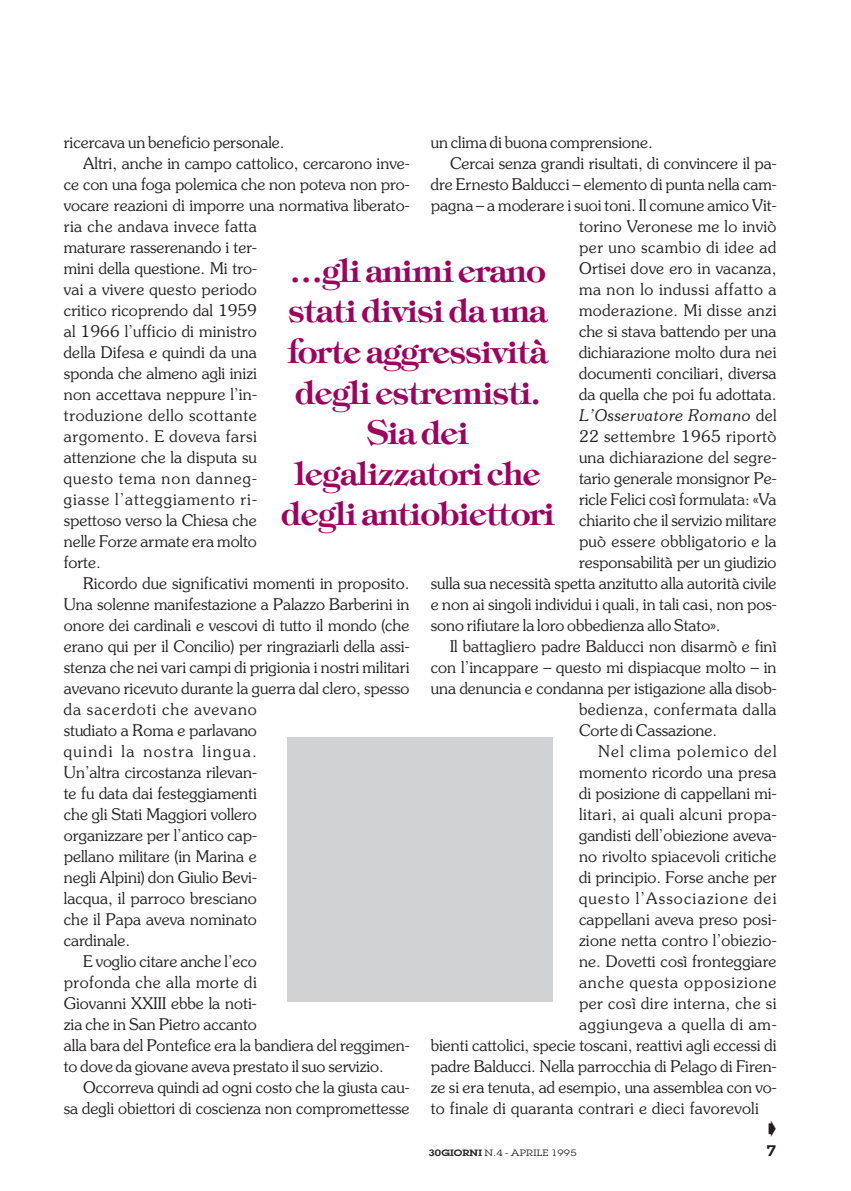
<style>
.page{position:relative;width:851px;height:1191px;background:#fff}
.page>*{position:absolute;margin:0;border:0;box-sizing:border-box;transform-origin:0 0}
.t1{font:600 33px/40.5px "Tiffany";letter-spacing:-.025em;color:#9e015e;text-align:center}
.t2{font:300 16.05px "Souvenir";color:#231f20}
.t3{font:300 16.05px "Souvenir";letter-spacing:.035em;color:#231f20}
.t4{font:300 16.05px "Souvenir";letter-spacing:.025em;color:#231f20}
.t5{font:300 16.05px "Souvenir";letter-spacing:.045em;color:#231f20}
.t6{font:300 16.05px "Souvenir";letter-spacing:.06em;color:#231f20}
.t7{font:300 16.05px "Souvenir";letter-spacing:.02em;color:#231f20}
.t8{font:300 16.05px "Souvenir";letter-spacing:.03em;color:#231f20}
.t9{font:300 16.05px "Souvenir";letter-spacing:.075em;color:#231f20}
.t10{font:italic 300 16.05px "Souvenir";letter-spacing:.02em;color:#231f20}
.t11{font:300 16.05px "Souvenir";letter-spacing:.065em;color:#231f20}
.t12{font:300 16.05px "Souvenir";letter-spacing:.09em;color:#231f20}
.t13{font:600 15px "Lubalin Graph";color:#231f20;scale:1.2 1}
.t14{font:9px "Lubalin Graph";letter-spacing:.015em;color:#231f20;scale:1.2 1}
.s1{font-style:normal}
.s2{font-weight:600}
</style>
<div class="page">
<div style="left:287px;top:737px;width:266px;height:264px;background:#d1d2d4"></div>
<p class="t2" style="left:64px;top:135px;width:222px">ricercava un beneficio personale.</p>
<p class="t2" style="left:83px;top:156px;width:328px">Altri, anche in campo cattolico, cercarono inve-</p>
<p class="t2" style="left:64px;top:177px;width:347px">ce con una foga polemica che non poteva non pro-</p>
<p class="t2" style="left:64px;top:198px;width:347px">vocare reazioni di imporre una normativa liberato-</p>
<p class="t4" style="left:64px;top:219px;width:194px">ria che andava invece fatta</p>
<p class="t2" style="left:64px;top:240px;width:194px">maturare rasserenando i ter-</p>
<p class="t2" style="left:64px;top:261px;width:194px">mini della questione. Mi tro-</p>
<p class="t4" style="left:64px;top:282px;width:194px">vai a vivere questo periodo</p>
<p class="t2" style="left:64px;top:303px;width:194px">critico ricoprendo dal 1959</p>
<p class="t2" style="left:64px;top:324px;width:194px">al 1966 l’ufficio di ministro</p>
<p class="t2" style="left:64px;top:345px;width:194px">della Difesa e quindi da una</p>
<p class="t2" style="left:64px;top:366px;width:194px">sponda che almeno agli inizi</p>
<p class="t2" style="left:64px;top:387px;width:194px">non accettava neppure l’in-</p>
<p class="t5" style="left:64px;top:408px;width:194px">troduzione dello scottante</p>
<p class="t3" style="left:64px;top:429px;width:194px">argomento. E doveva farsi</p>
<p class="t2" style="left:64px;top:450px;width:194px">attenzione che la disputa su</p>
<p class="t6" style="left:64px;top:471px;width:194px">questo tema non danneg-</p>
<p class="t6" style="left:64px;top:492px;width:194px">giasse l’atteggiamento ri-</p>
<p class="t2" style="left:64px;top:513px;width:194px">spettoso verso la Chiesa che</p>
<p class="t2" style="left:64px;top:534px;width:194px">nelle Forze armate era molto</p>
<p class="t2" style="left:64px;top:555px;width:39px">forte.</p>
<p class="t2" style="left:83px;top:576px;width:328px">Ricordo due significativi momenti in proposito.</p>
<p class="t2" style="left:64px;top:597px;width:347px">Una solenne manifestazione a Palazzo Barberini in</p>
<p class="t2" style="left:64px;top:618px;width:347px">onore dei cardinali e vescovi di tutto il mondo (che</p>
<p class="t2" style="left:64px;top:639px;width:347px">erano qui per il Concilio) per ringraziarli della assi-</p>
<p class="t2" style="left:64px;top:660px;width:347px">stenza che nei vari campi di prigionia i nostri militari</p>
<p class="t2" style="left:64px;top:681px;width:347px">avevano ricevuto durante la guerra dal clero, spesso</p>
<p class="t11" style="left:64px;top:702px;width:194px">da sacerdoti che avevano</p>
<p class="t2" style="left:64px;top:723px;width:194px">studiato a Roma e parlavano</p>
<p class="t12" style="left:64px;top:744px;width:194px">quindi la nostra lingua.</p>
<p class="t2" style="left:64px;top:765px;width:194px">Un’altra circostanza rilevan-</p>
<p class="t2" style="left:64px;top:786px;width:194px">te fu data dai festeggiamenti</p>
<p class="t2" style="left:64px;top:807px;width:194px">che gli Stati Maggiori vollero</p>
<p class="t2" style="left:64px;top:828px;width:194px">organizzare per l’antico cap-</p>
<p class="t2" style="left:64px;top:849px;width:194px">pellano militare (in Marina e</p>
<p class="t2" style="left:64px;top:870px;width:194px">negli Alpini) don Giulio Bevi-</p>
<p class="t2" style="left:64px;top:891px;width:194px">lacqua, il parroco bresciano</p>
<p class="t2" style="left:64px;top:912px;width:194px">che il Papa aveva nominato</p>
<p class="t2" style="left:64px;top:933px;width:68px">cardinale.</p>
<p class="t2" style="left:83px;top:954px;width:175px">E voglio citare anche l’eco</p>
<p class="t8" style="left:64px;top:975px;width:194px">profonda che alla morte di</p>
<p class="t2" style="left:64px;top:996px;width:194px">Giovanni XXIII ebbe la noti-</p>
<p class="t2" style="left:64px;top:1017px;width:194px">zia che in San Pietro accanto</p>
<p class="t2" style="left:64px;top:1038px;width:347px">alla bara del Pontefice era la bandiera del reggimen-</p>
<p class="t2" style="left:64px;top:1059px;width:321px">to dove da giovane aveva prestato il suo servizio.</p>
<p class="t2" style="left:83px;top:1080px;width:328px">Occorreva quindi ad ogni costo che la giusta cau-</p>
<p class="t2" style="left:64px;top:1101px;width:347px">sa degli obiettori di coscienza non compromettesse</p>
<p class="t2" style="left:431px;top:135px;width:223px">un clima di buona comprensione.</p>
<p class="t2" style="left:450px;top:156px;width:328px">Cercai senza grandi risultati, di convincere il pa-</p>
<p class="t2" style="left:431px;top:177px;width:347px">dre Ernesto Balducci – elemento di punta nella cam-</p>
<p class="t2" style="left:431px;top:198px;width:347px">pagna – a moderare i suoi toni. Il comune amico Vit-</p>
<p class="t7" style="left:579px;top:219px;width:199px">torino Veronese me lo inviò</p>
<p class="t3" style="left:579px;top:240px;width:199px">per uno scambio di idee ad</p>
<p class="t2" style="left:579px;top:261px;width:199px">Ortisei dove ero in vacanza,</p>
<p class="t5" style="left:579px;top:282px;width:199px">ma non lo indussi affatto a</p>
<p class="t3" style="left:579px;top:303px;width:199px">moderazione. Mi disse anzi</p>
<p class="t2" style="left:579px;top:324px;width:199px">che si stava battendo per una</p>
<p class="t2" style="left:579px;top:345px;width:199px">dichiarazione molto dura nei</p>
<p class="t2" style="left:579px;top:366px;width:199px">documenti conciliari, diversa</p>
<p class="t2" style="left:579px;top:387px;width:199px">da quella che poi fu adottata.</p>
<p class="t10" style="left:579px;top:408px;width:199px">L’Osservatore Romano <span class="s1">del</span></p>
<p class="t8" style="left:579px;top:429px;width:199px">22 settembre 1965 riportò</p>
<p class="t2" style="left:579px;top:450px;width:199px">una dichiarazione del segre-</p>
<p class="t2" style="left:579px;top:471px;width:199px">tario generale monsignor Pe-</p>
<p class="t2" style="left:579px;top:492px;width:199px">ricle Felici così formulata: «Va</p>
<p class="t2" style="left:579px;top:513px;width:199px">chiarito che il servizio militare</p>
<p class="t4" style="left:579px;top:534px;width:199px">può essere obbligatorio e la</p>
<p class="t2" style="left:579px;top:555px;width:199px">responsabilità per un giudizio</p>
<p class="t2" style="left:431px;top:576px;width:347px">sulla sua necessità spetta anzitutto alla autorità civile</p>
<p class="t2" style="left:431px;top:597px;width:347px">e non ai singoli individui i quali, in tali casi, non pos-</p>
<p class="t2" style="left:431px;top:618px;width:291px">sono rifiutare la loro obbedienza allo Stato».</p>
<p class="t2" style="left:450px;top:639px;width:328px">Il battagliero padre Balducci non disarmò e finì</p>
<p class="t2" style="left:431px;top:660px;width:347px">con l’incappare – questo mi dispiacque molto – in</p>
<p class="t2" style="left:431px;top:681px;width:347px">una denuncia e condanna per istigazione alla disob-</p>
<p class="t3" style="left:579px;top:702px;width:199px">bedienza, confermata dalla</p>
<p class="t2" style="left:579px;top:723px;width:140px">Corte di Cassazione.</p>
<p class="t9" style="left:598px;top:744px;width:180px">Nel clima polemico del</p>
<p class="t2" style="left:579px;top:765px;width:199px">momento ricordo una presa</p>
<p class="t2" style="left:579px;top:786px;width:199px">di posizione di cappellani mi-</p>
<p class="t3" style="left:579px;top:807px;width:199px">litari, ai quali alcuni propa-</p>
<p class="t2" style="left:579px;top:828px;width:199px">gandisti dell’obiezione aveva-</p>
<p class="t2" style="left:579px;top:849px;width:199px">no rivolto spiacevoli critiche</p>
<p class="t2" style="left:579px;top:870px;width:199px">di principio. Forse anche per</p>
<p class="t9" style="left:579px;top:891px;width:199px">questo l’Associazione dei</p>
<p class="t2" style="left:579px;top:912px;width:199px">cappellani aveva preso posi-</p>
<p class="t2" style="left:579px;top:933px;width:199px">zione netta contro l’obiezio-</p>
<p class="t2" style="left:579px;top:954px;width:199px">ne. Dovetti così fronteggiare</p>
<p class="t6" style="left:579px;top:975px;width:199px">anche questa opposizione</p>
<p class="t4" style="left:579px;top:996px;width:199px">per così dire interna, che si</p>
<p class="t5" style="left:579px;top:1017px;width:199px">aggiungeva a quella di am-</p>
<p class="t2" style="left:431px;top:1038px;width:347px">bienti cattolici, specie toscani, reattivi agli eccessi di</p>
<p class="t2" style="left:431px;top:1059px;width:347px">padre Balducci. Nella parrocchia di Pelago di Firen-</p>
<p class="t2" style="left:431px;top:1080px;width:347px">ze si era tenuta, ad esempio, una assemblea con vo-</p>
<p class="t7" style="left:431px;top:1101px;width:329px">to finale di quaranta contrari e dieci favorevoli</p>
<h1 class="t1" style="left:281px;top:254px;width:275px">…gli animi erano stati divisi da una forte aggressività degli estremisti.<br>Sia dei legalizzatori che degli antiobiettori</h1>
<p class="t14" style="left:428px;top:1149px;width:125px"><span class="s2">30GIORNI</span> N.4 - APRILE 1995</p>
<p class="t13" style="left:766px;top:1145px;width:10px">7</p>
</div>
